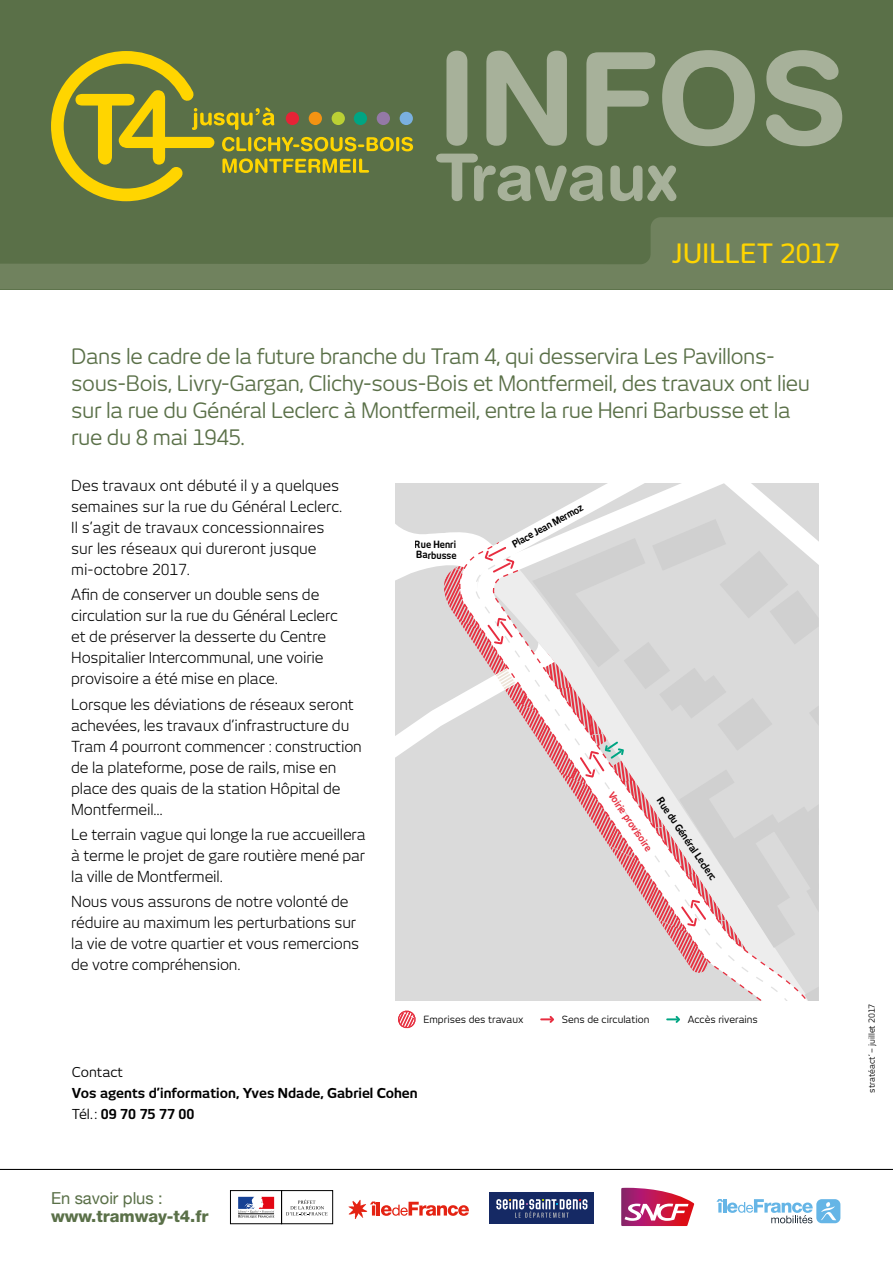
<style>
.page{position:relative;width:893px;height:1263px;background:#fff}
.page>*{position:absolute;margin:0;border:0;box-sizing:border-box;transform-origin:0 0}
.t1{font:500 26.25px "New June";color:#ffd500}
.t2{font:21px/27px "New June";letter-spacing:-.02em;color:#5a7048}
.t3{font:800 16.5px "Helvetica Neue";letter-spacing:-.005em;color:#5a7048}
.t4{font:16.5px "Helvetica Neue";letter-spacing:-.005em;color:#5a7048}
.t5{font:15px/21px "New June";letter-spacing:-.01em;color:#000}
.t6{font:700 13.5px/21px "New June";color:#000}
.t7{font:13.5px "New June";color:#000}
.t8{font:700 9.9px/10.5px "New June";color:#000;scale:.9 1}
.t9{font:700 9.9px "New June";color:#e73040;scale:.9 1}
.t10{font:9.75px "New June";color:#000}
.t11{font:8.25px "New June";color:#000}
.s1{font-weight:400}
</style>
<div class="page">
<div style="left:0;top:0;width:893px;height:289px;background:#5a7048"></div>
<div style="left:400px;top:112px;width:13px;height:13px;background:#7ab0e0;border-radius:50%"></div>
<hr style="left:396px;top:137px;width:3px;height:14px;background:#ffd500;border-radius:2px">
<svg style="left:402px;top:137px;width:11px;height:14px"></svg>
<svg style="left:51px;top:51px;width:343px;height:150px"></svg>
<div style="left:446px;top:51px;width:21px;height:95px;background:#a7b19a;border-radius:10px"></div>
<svg style="left:486px;top:51px;width:81px;height:95px"></svg>
<svg style="left:586px;top:52px;width:69px;height:94px"></svg>
<svg style="left:662px;top:50px;width:93px;height:96px"></svg>
<svg style="left:766px;top:50px;width:76px;height:96px"></svg>
<svg style="left:436px;top:154px;width:167px;height:47px"></svg>
<svg style="left:610px;top:166px;width:66px;height:35px"></svg>
<hr style="left:0;top:1169px;width:893px;height:1px;background:#000">
<svg style="left:348px;top:1200px;width:121px;height:19px"></svg>
<svg style="left:621px;top:1188px;width:73px;height:38px"></svg>
<div style="left:490px;top:1193px;width:104px;height:31px;background:#152964"></div>
<svg style="left:496px;top:1199px;width:91px;height:18px"></svg>
<svg style="left:238px;top:1197px;width:36px;height:21px"></svg>
<div style="left:230px;top:1190px;width:52px;height:34px;border:1px solid #000"></div>
<div style="left:281px;top:1190px;width:52px;height:34px;border:1px solid #000"></div>
<svg style="left:286px;top:1199px;width:42px;height:16px"></svg>
<svg style="left:716px;top:1199px;width:97px;height:24px"></svg>
<div style="left:816px;top:1199px;width:24px;height:24px;background:#65b5e6;border-radius:5px"></div>
<svg style="left:821px;top:1202px;width:15px;height:18px"></svg>
<svg style="left:0;top:217px;width:893px;height:72px;fill:#70825e"></svg>
<svg style="left:475px;top:958px;width:318px;height:43px;background:#e0dcdd"></svg>
<svg style="left:798px;top:986px;width:21px;height:15px"></svg>
<svg style="left:395px;top:483px;width:424px;height:475px;background:#dfd8d9"></svg>
<svg style="left:398px;top:1010px;width:18px;height:18px"></svg>
<svg style="left:541px;top:1016px;width:13px;height:7px"></svg>
<svg style="left:667px;top:1016px;width:13px;height:7px"></svg>
<h1 class="t1" style="left:672px;top:238px;width:169px">JUILLET 2017</h1>
<p class="t2" style="left:71px;top:342px;width:740px">Dans le cadre de la future branche du Tram 4, qui desservira Les Pavillons&shy;sous-Bois, Livry-Gargan, Clichy-sous-Bois et Montfermeil, des travaux ont lieu sur la rue du Général Leclerc à Montfermeil, entre la rue Henri Barbusse et la rue du 8 mai 1945.</p>
<p class="t5" style="left:71px;top:475px;width:273px">Des travaux ont débuté il y a quelques semaines sur la rue du Général Leclerc.<br>Il s’agit de travaux concessionnaires sur les réseaux qui dureront jusque mi-octobre 2017.</p>
<p class="t5" style="left:71px;top:584px;width:268px">Afin de conserver un double sens de circulation sur la rue du Général Leclerc et de préserver la desserte du Centre Hospitalier Intercommunal, une voirie provisoire a été mise en place.</p>
<p class="t5" style="left:71px;top:693px;width:292px">Lorsque les déviations de réseaux seront achevées, les travaux d’infrastructure du Tram 4 pourront commencer : construction de la plateforme, pose de rails, mise en place des quais de la station Hôpital de Montfermeil…</p>
<p class="t5" style="left:71px;top:824px;width:296px;text-align:justify">Le terrain vague qui longe la rue accueillera à terme le projet de gare routière mené par la ville de Montfermeil.</p>
<p class="t5" style="left:71px;top:891px;width:290px">Nous vous assurons de notre volonté de réduire au maximum les perturbations sur la vie de votre quartier et vous remercions de votre compréhension.</p>
<p class="t8" style="left:510px;top:540px;width:90px;rotate:-29deg">Place Jean Mermoz</p>
<p class="t8" style="left:415px;top:539px;width:48px">Rue Henri<br>Barbusse</p>
<p class="t9" style="left:616px;top:789px;width:79px;rotate:56deg">Voirie provisoire</p>
<p class="t8" style="left:664px;top:795px;width:110px;rotate:56deg">Rue du Général Leclerc</p>
<p class="t10" style="left:423px;top:1013px;width:102px">Emprises des travaux</p>
<p class="t10" style="left:562px;top:1013px;width:89px">Sens de circulation</p>
<p class="t10" style="left:688px;top:1013px;width:72px">Accès riverains</p>
<p class="t7" style="left:72px;top:1064px;width:53px">Contact</p>
<p class="t6" style="left:72px;top:1082px;width:347px">Vos agents d’information, Yves Ndade, Gabriel Cohen<br><span class="s1">Tél. :</span> 09 70 75 77 00</p>
<p class="t4" style="left:51px;top:1186px;width:113px">En savoir plus :</p>
<p class="t3" style="left:51px;top:1206px;width:159px">www.tramway-t4.fr</p>
<p class="t11" style="left:867px;top:1093px;width:91px;rotate:-90deg">stratéact’ – juillet 2017</p>
</div>
